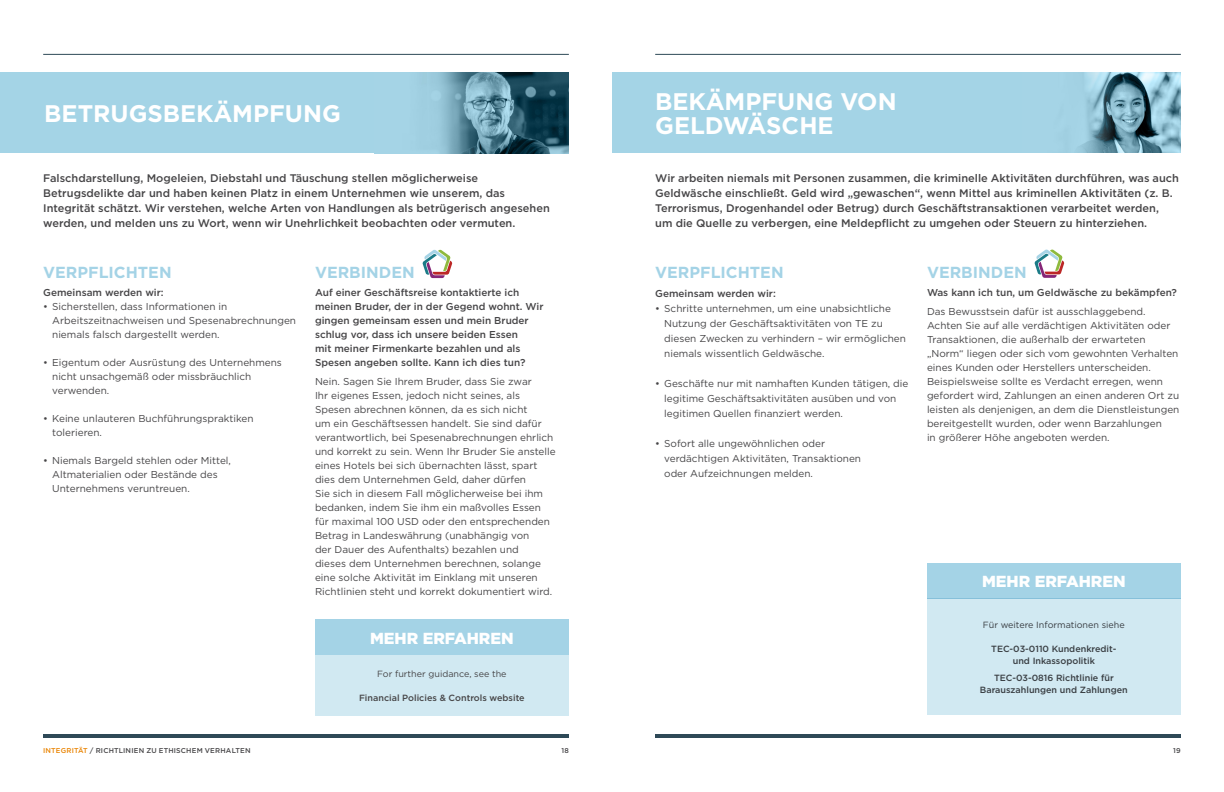
<style>
.page{position:relative;width:1224px;height:792px;background:#fff}
.page>*{position:absolute;margin:0;border:0;box-sizing:border-box;transform-origin:0 0}
.t1{font:700 24px/24px "Gotham";color:#fff}
.t2{font:700 16px "Gotham";color:#a4d3e6}
.t3{font:900 16px "Gotham";color:#fff}
.t4{font:500 11px/15px "Gotham";color:#464547}
.t5{font:10px/14px "Gotham";color:#464547}
.t6{font:500 10px/14px "Gotham";color:#464547}
.t7{font:500 9px/12px "Gotham";color:#464547;text-align:center}
.t8{font:9px "Gotham";color:#464547}
.t9{font:500 7px "Gotham";letter-spacing:.025em;color:#464547}
.s1{color:#e98300}
</style>
<div class="page">
<hr style="left:655px;top:734px;width:526px;height:4px;background:#2e4957">
<hr style="left:655px;top:54px;width:526px;height:1px;background:#2e4957">
<hr style="left:43px;top:734px;width:526px;height:4px;background:#2e4957">
<hr style="left:43px;top:54px;width:526px;height:1px;background:#2e4957">
<div style="left:612px;top:72px;width:569px;height:81px;background:#a4d4e6"></div>
<img style="left:1080px;top:72px;width:101px;height:81px">
<div style="left:0;top:72px;width:569px;height:81px;background:#a4d4e6"></div>
<img style="left:431px;top:72px;width:138px;height:81px">
<div style="left:315px;top:655px;width:254px;height:61px;background:#d1e9f2"></div>
<div style="left:315px;top:620px;width:254px;height:35px;background:#a4d3e6"></div>
<div style="left:927px;top:598px;width:254px;height:117px;background:#d1e9f2"></div>
<div style="left:927px;top:563px;width:254px;height:35px;background:#a4d3e6"></div>
<svg style="left:1034px;top:249px;width:30px;height:29px"></svg>
<svg style="left:422px;top:250px;width:30px;height:28px"></svg>
<h1 class="t1" style="left:44px;top:102px;width:298px">BETRUGSBEKÄMPFUNG</h1>
<p class="t4" style="left:43px;top:171px;width:508px">Falschdarstellung, Mogeleien, Diebstahl und Täuschung stellen möglicherweise Betrugsdelikte dar und haben keinen Platz in einem Unternehmen wie unserem, das Integrität schätzt. Wir verstehen, welche Arten von Handlungen als betrügerisch angesehen werden, und melden uns zu Wort, wenn wir Unehrlichkeit beobachten oder vermuten.</p>
<h2 class="t2" style="left:43px;top:262px;width:130px">VERPFLICHTEN</h2>
<p class="t6" style="left:43px;top:286px;width:122px">Gemeinsam werden wir:</p>
<p class="t5" style="left:52px;top:300px;width:245px;text-indent:-9px">• Sicherstellen, dass Informationen in<br>Arbeitszeitnachweisen und Spesenabrechnungen niemals falsch dargestellt werden.</p>
<p class="t5" style="left:52px;top:356px;width:231px;text-indent:-9px">• Eigentum oder Ausrüstung des Unternehmens nicht unsachgemäß oder missbräuchlich verwenden.</p>
<p class="t5" style="left:52px;top:412px;width:203px;text-indent:-9px">• Keine unlauteren Buchführungspraktiken tolerieren.</p>
<p class="t5" style="left:52px;top:454px;width:180px;text-indent:-9px">• Niemals Bargeld stehlen oder Mittel,<br>Altmaterialien oder Bestände des<br>Unternehmens veruntreuen.</p>
<h2 class="t2" style="left:315px;top:262px;width:101px">VERBINDEN</h2>
<p class="t6" style="left:315px;top:286px;width:230px">Auf einer Geschäftsreise kontaktierte ich meinen Bruder, der in der Gegend wohnt. Wir gingen gemeinsam essen und mein Bruder schlug vor, dass ich unsere beiden Essen<br>mit meiner Firmenkarte bezahlen und als Spesen angeben sollte. Kann ich dies tun?</p>
<p class="t5" style="left:315px;top:374px;width:242px">Nein. Sagen Sie Ihrem Bruder, dass Sie zwar<br>Ihr eigenes Essen, jedoch nicht seines, als Spesen abrechnen können, da es sich nicht<br>um ein Geschäftsessen handelt. Sie sind dafür verantwortlich, bei Spesenabrechnungen ehrlich und korrekt zu sein. Wenn Ihr Bruder Sie anstelle eines Hotels bei sich übernachten lässt, spart dies dem Unternehmen Geld, daher dürfen<br>Sie sich in diesem Fall möglicherweise bei ihm bedanken, indem Sie ihm ein maßvolles Essen für maximal 100 USD oder den entsprechenden Betrag in Landeswährung (unabhängig von<br>der Dauer des Aufenthalts) bezahlen und<br>dieses dem Unternehmen berechnen, solange eine solche Aktivität im Einklang mit unseren Richtlinien steht und korrekt dokumentiert wird.</p>
<h2 class="t3" style="left:370px;top:627px;width:145px">MEHR ERFAHREN</h2>
<p class="t8" style="left:377px;top:668px;width:131px">For further guidance, see the</p>
<p class="t7" style="left:359px;top:692px;width:167px">Financial Policies &amp; Controls website</p>
<h1 class="t1" style="left:655px;top:89px;width:243px">BEKÄMPFUNG VON<br>GELDWÄSCHE</h1>
<p class="t4" style="left:655px;top:171px;width:525px">Wir arbeiten niemals mit Personen zusammen, die kriminelle Aktivitäten durchführen, was auch Geldwäsche einschließt. Geld wird „gewaschen“, wenn Mittel aus kriminellen Aktivitäten (z. B.<br>Terrorismus, Drogenhandel oder Betrug) durch Geschäftstransaktionen verarbeitet werden, um die Quelle zu verbergen, eine Meldepflicht zu umgehen oder Steuern zu hinterziehen.</p>
<h2 class="t2" style="left:655px;top:262px;width:130px">VERPFLICHTEN</h2>
<p class="t6" style="left:655px;top:287px;width:122px">Gemeinsam werden wir:</p>
<p class="t5" style="left:664px;top:301px;width:243px;line-height:15px;text-indent:-9px">• Schritte unternehmen, um eine unabsichtliche Nutzung der Geschäftsaktivitäten von TE zu diesen Zwecken zu verhindern – wir ermöglichen niemals wissentlich Geldwäsche.</p>
<p class="t5" style="left:664px;top:376px;width:246px;line-height:15px;text-indent:-9px">• Geschäfte nur mit namhaften Kunden tätigen, die legitime Geschäftsaktivitäten ausüben und von legitimen Quellen finanziert werden.</p>
<p class="t5" style="left:664px;top:436px;width:198px;line-height:15px;text-indent:-9px">• Sofort alle ungewöhnlichen oder verdächtigen Aktivitäten, Transaktionen oder Aufzeichnungen melden.</p>
<h2 class="t2" style="left:927px;top:262px;width:101px">VERBINDEN</h2>
<p class="t6" style="left:927px;top:286px;width:252px">Was kann ich tun, um Geldwäsche zu bekämpfen?</p>
<p class="t5" style="left:927px;top:304px;width:254px">Das Bewusstsein dafür ist ausschlaggebend.<br>Achten Sie auf alle verdächtigen Aktivitäten oder Transaktionen, die außerhalb der erwarteten „Norm“ liegen oder sich vom gewohnten Verhalten eines Kunden oder Herstellers unterscheiden.<br>Beispielsweise sollte es Verdacht erregen, wenn gefordert wird, Zahlungen an einen anderen Ort zu leisten als denjenigen, an dem die Dienstleistungen bereitgestellt wurden, oder wenn Barzahlungen<br>in größerer Höhe angeboten werden.</p>
<h2 class="t3" style="left:982px;top:571px;width:145px">MEHR ERFAHREN</h2>
<p class="t8" style="left:983px;top:619px;width:143px">Für weitere Informationen siehe</p>
<p class="t7" style="left:991px;top:643px;width:127px">TEC-03-0110 Kundenkredit&shy;und Inkassopolitik</p>
<p class="t7" style="left:980px;top:671px;width:149px">TEC-03-0816 Richtlinie für<br>Barauszahlungen und Zahlungen</p>
<p class="t9" style="left:43px;top:746px;width:209px"><span class="s1">INTEGRITÄT</span> / RICHTLINIEN ZU ETHISCHEM VERHALTEN</p>
<p class="t9" style="left:561px;top:746px;width:9px">18</p>
<p class="t9" style="left:1173px;top:746px;width:9px">19</p>
</div>
